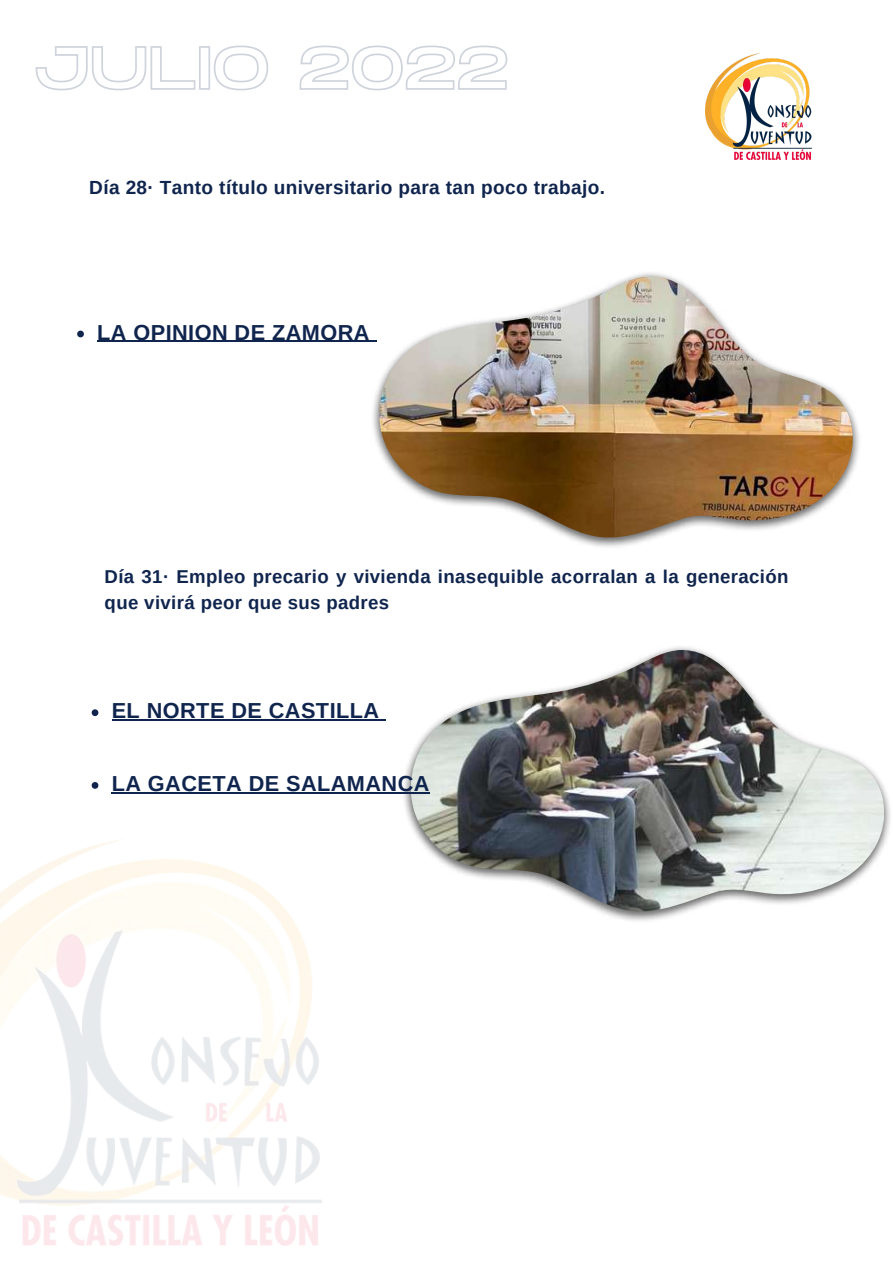
<style>
.page{position:relative;width:893px;height:1264px;background:#fff}
.page>*{position:absolute;margin:0;border:0;box-sizing:border-box;transform-origin:0 0}
.t1{font:700 21.75px "Arimo";letter-spacing:.02em;color:#10254e}
.t2{font:700 19.05px "Arimo";letter-spacing:.02em;color:#10254e}
.t3{font:700 18.6px/25.3px "Arimo";letter-spacing:.02em;color:#10254e}
</style>
<div class="page">
<img style="left:705px;top:54px;width:106px;height:106px">
<img style="left:0;top:840px;width:321px;height:405px">
<img style="left:370px;top:273px;width:489px;height:274px">
<img style="left:379px;top:276px;width:473px;height:264px">
<img style="left:401px;top:647px;width:489px;height:274px">
<img style="left:411px;top:649px;width:472px;height:265px">
<svg style="left:35px;top:45px;width:473px;height:46px"></svg>
<svg style="left:77px;top:330px;width:7px;height:7px"></svg>
<hr style="left:97px;top:341px;width:273px;height:1px;background:#10254e">
<svg style="left:92px;top:709px;width:6px;height:7px"></svg>
<hr style="left:112px;top:719px;width:267px;height:1px;background:#10254e">
<svg style="left:92px;top:782px;width:6px;height:6px"></svg>
<hr style="left:112px;top:792px;width:318px;height:1px;background:#10254e">
<p class="t2" style="left:89px;top:177px;width:517px">Día 28· Tanto título universitario para tan poco trabajo.</p>
<p class="t1" style="left:97px;top:320px;width:274px">LA OPINION DE ZAMORA</p>
<p class="t3" style="left:105px;top:564px;width:685px">Día 31· Empleo precario y vivienda inasequible acorralan a la generación que vivirá peor que sus padres</p>
<p class="t1" style="left:112px;top:698px;width:269px">EL NORTE DE CASTILLA</p>
<p class="t1" style="left:112px;top:771px;width:319px">LA GACETA DE SALAMANCA</p>
</div>
